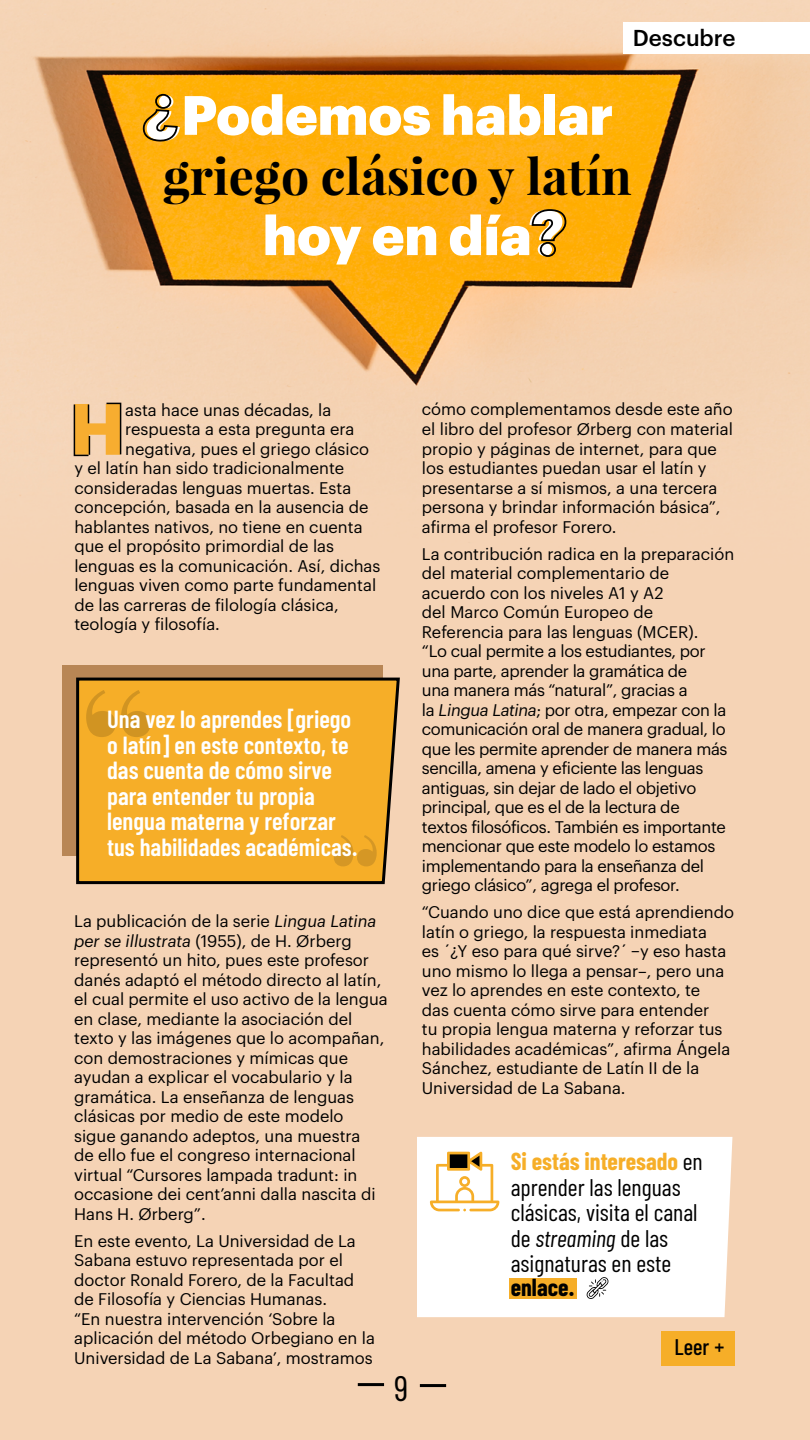
<style>
.page{position:relative;width:810px;height:1440px;background:#fff}
.page>*{position:absolute;margin:0;border:0;box-sizing:border-box;transform-origin:0 0}
.t1{font:700 71.03px "Graphik";color:#f7ad30}
.t2{font:900 54.15px "Graphik";color:#fff}
.t3{font:700 49.88px "Playfair Display";color:#000}
.t4{font:35.25px "Barlow Condensed";color:#000}
.t5{font:600 24.75px/25.5px "Barlow Condensed";color:#fff}
.t6{font:24px/25.5px "Barlow Condensed";color:#000}
.t7{font:700 24px "Barlow Condensed";color:#000}
.t8{font:500 22.5px "Graphik";color:#000}
.t9{font:500 22.5px "Barlow Condensed";color:#000}
.t10{font:16.5px/19.5px "Graphik";color:#000}
.t11{font:16.5px/19.5px "Graphik";letter-spacing:-.02em;color:#000}
.s1{font-style:italic}
.s2{font-weight:700;color:#f6ae28}
</style>
<div class="page">
<img style="left:0;top:0;width:810px;height:1440px">
<div style="left:63px;top:665px;width:320px;height:190px;background:#b88655"></div>
<hr style="left:358px;top:1383px;width:26px;height:3px;background:#000">
<hr style="left:420px;top:1384px;width:26px;height:3px;background:#000">
<div style="left:623px;top:22px;width:187px;height:31px;background:#fff"></div>
<div style="left:661px;top:1331px;width:73px;height:35px;background:#f6ae28"></div>
<svg style="left:105px;top:402px;width:17px;height:54px"></svg>
<svg style="left:73px;top:403px;width:17px;height:54px"></svg>
<svg style="left:75px;top:676px;width:327px;height:210px;background:#e9a62c"></svg>
<svg style="left:86px;top:690px;width:65px;height:47px;background:#e4a125"></svg>
<svg style="left:334px;top:835px;width:43px;height:31px"></svg>
<svg style="left:530px;top:208px;width:37px;height:50px"></svg>
<svg style="left:141px;top:93px;width:39px;height:50px"></svg>
<svg style="left:417px;top:1137px;width:315px;height:180px"></svg>
<div style="left:509px;top:1278px;width:68px;height:21px;background:#f6ae28"></div>
<svg style="left:586px;top:1277px;width:23px;height:22px"></svg>
<svg style="left:430px;top:1152px;width:69px;height:59px"></svg>
<h3 class="t8" style="left:633px;top:21px;width:104px">Descubre</h3>
<h2 class="t2" style="left:181px;top:73px;width:434px">Podemos hablar</h2>
<h3 class="t3" style="left:163px;top:145px;width:470px">griego clásico y latín</h3>
<h2 class="t2" style="left:263px;top:193px;width:270px">hoy en día</h2>
<h1 class="t1" style="left:70px;top:374px;width:57px">H</h1>
<p class="t10" style="left:125px;top:399px;width:208px">asta hace unas décadas, la</p>
<p class="t10" style="left:125px;top:418px;width:231px">respuesta a esta pregunta era</p>
<p class="t10" style="left:125px;top:438px;width:245px">negativa, pues el griego clásico</p>
<p class="t10" style="left:74px;top:457px;width:271px">y el latín han sido tradicionalmente</p>
<p class="t10" style="left:74px;top:477px;width:278px">consideradas lenguas muertas. Esta</p>
<p class="t10" style="left:74px;top:496px;width:296px">concepción, basada en la ausencia de</p>
<p class="t10" style="left:74px;top:516px;width:290px">hablantes nativos, no tiene en cuenta</p>
<p class="t10" style="left:74px;top:535px;width:261px">que el propósito primordial de las</p>
<p class="t10" style="left:74px;top:555px;width:308px">lenguas es la comunicación. Así, dichas</p>
<p class="t10" style="left:74px;top:574px;width:303px">lenguas viven como parte fundamental</p>
<p class="t10" style="left:74px;top:594px;width:266px">de las carreras de filología clásica,</p>
<p class="t10" style="left:74px;top:613px;width:147px">teología y filosofía.</p>
<h3 class="t5" style="left:107px;top:706px;width:252px">Una vez lo aprendes [griego o latín] en este contexto, te das cuenta de cómo sirve para entender tu propia lengua materna y reforzar tus habilidades académicas.</h3>
<p class="t10" style="left:74px;top:910px;width:315px">La publicación de la serie <span class="s1">Lingua Latina per se illustrata</span> (1955), de H. Ørberg representó un hito, pues este profesor danés adaptó el método directo al latín, el cual permite el uso activo de la lengua en clase, mediante la asociación del texto y las imágenes que lo acompañan, con demostraciones y mímicas que ayudan a explicar el vocabulario y la gramática. La enseñanza de lenguas clásicas por medio de este modelo sigue ganando adeptos, una muestra<br>de ello fue el congreso internacional virtual “Cursores lampada tradunt: in occasione dei cent’anni dalla nascita di Hans H. Ørberg”.</p>
<p class="t10" style="left:74px;top:1230px;width:302px">En este evento, La Universidad de La Sabana estuvo representada por el doctor Ronald Forero, de la Facultad de Filosofía y Ciencias Humanas.<br>“En nuestra intervención ‘Sobre la aplicación del método Orbegiano en la Universidad de La Sabana’, mostramos</p>
<h3 class="t4" style="left:394px;top:1366px;width:16px">9</h3>
<p class="t10" style="left:422px;top:398px;width:313px">cómo complementamos desde este año el libro del profesor Ørberg con material propio y páginas de internet, para que los estudiantes puedan usar el latín y presentarse a sí mismos, a una tercera persona y brindar información básica”, afirma el profesor Forero.</p>
<p class="t11" style="left:422px;top:542px;width:314px">La contribución radica en la preparación del material complementario de acuerdo con los niveles A1 y A2<br>del Marco Común Europeo de Referencia para las lenguas (MCER).<br>“Lo cual permite a los estudiantes, por una parte, aprender la gramática de<br>una manera más “natural”, gracias a<br>la <span class="s1">Lingua Latina</span>; por otra, empezar con la comunicación oral de manera gradual, lo que les permite aprender de manera más sencilla, amena y eficiente las lenguas antiguas, sin dejar de lado el objetivo principal, que es el de la lectura de<br>textos filosóficos. También es importante mencionar que este modelo lo estamos implementando para la enseñanza del griego clásico”, agrega el profesor.</p>
<p class="t10" style="left:422px;top:901px;width:314px">“Cuando uno dice que está aprendiendo latín o griego, la respuesta inmediata<br>es ´¿Y eso para qué sirve?´ –y eso hasta uno mismo lo llega a pensar–, pero una vez lo aprendes en este contexto, te<br>das cuenta cómo sirve para entender<br>tu propia lengua materna y reforzar tus habilidades académicas”, afirma Ángela Sánchez, estudiante de Latín II de la Universidad de La Sabana.</p>
<h3 class="t6" style="left:511px;top:1148px;width:194px"><span class="s2">Si estás interesado</span> en aprender las lenguas clásicas, visita el canal de <span class="s1">streaming</span> de las asignaturas en este</h3>
<h3 class="t7" style="left:511px;top:1273px;width:66px">enlace.</h3>
<h3 class="t9" style="left:675px;top:1333px;width:51px">Leer +</h3>
</div>
